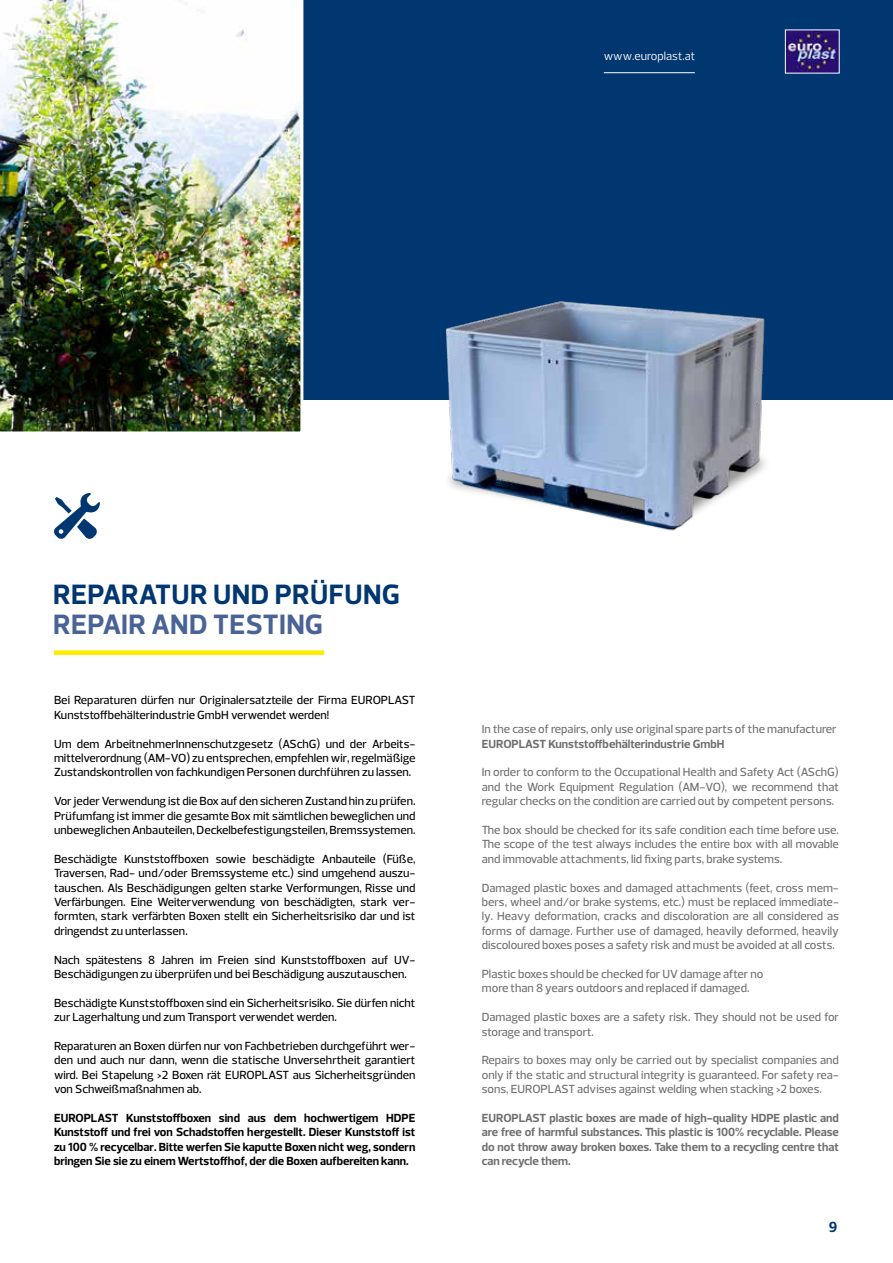
<style>
.page{position:relative;width:893px;height:1263px;background:#fff}
.page>*{position:absolute;margin:0;border:0;box-sizing:border-box;transform-origin:0 0}
.t1{font:700 28.5px "Prelo";letter-spacing:.015em;color:#003770}
.t2{font:700 28.5px "Prelo";letter-spacing:.015em;color:#4a6396}
.t3{font:700 15px "Prelo";color:#003770}
.t4{font:500 12px/14.4px "Prelo";color:#000;text-align:justify}
.t5{font:500 12px/14.4px "Prelo";color:#706f6f;text-align:justify}
.t6{font:700 12px/14.4px "Prelo";color:#000;text-align:justify}
.t7{font:700 12px/14.4px "Prelo";color:#706f6f;text-align:justify}
.t8{font:12px "Prelo";color:#fff}
</style>
<div class="page">
<div style="left:0;top:0;width:893px;height:400px;background:#003770"></div>
<img style="left:0;top:0;width:303px;height:432px">
<img style="left:785px;top:29px;width:55px;height:45px">
<div style="left:54px;top:650px;width:270px;height:5px;background:#ffed00"></div>
<img style="left:445px;top:301px;width:321px;height:230px">
<svg style="left:54px;top:493px;width:46px;height:46px"></svg>
<hr style="left:604px;top:72px;width:91px;height:1px;background:#fff">
<p class="t8" style="left:604px;top:49px;width:93px">www.europlast.at</p>
<h1 class="t1" style="left:53px;top:577px;width:348px">REPARATUR UND PRÜFUNG</h1>
<h1 class="t2" style="left:53px;top:607px;width:272px">REPAIR AND TESTING</h1>
<p class="t4" style="left:54px;top:693px;width:363px">Bei Reparaturen dürfen nur Originalersatzteile der Firma EUROPLAST<br>Kunststoffbehälterindustrie GmbH verwendet werden!</p>
<p class="t4" style="left:54px;top:736px;width:363px">Um dem ArbeitnehmerInnenschutzgesetz (ASchG) und der Arbeits&shy;mittelverordnung (AM-VO) zu entsprechen, empfehlen wir, regelmäßige Zustandskontrollen von fachkundigen Personen durchführen zu lassen.</p>
<p class="t4" style="left:54px;top:794px;width:363px">Vor jeder Verwendung ist die Box auf den sicheren Zustand hin zu prüfen.<br>Prüfumfang ist immer die gesamte Box mit sämtlichen beweglichen und unbeweglichen Anbauteilen, Deckelbefestigungsteilen, Bremssystemen.</p>
<p class="t4" style="left:54px;top:851px;width:363px">Beschädigte Kunststoffboxen sowie beschädigte Anbauteile (Füße, Traversen, Rad- und/oder Bremssysteme etc.) sind umgehend auszu&shy;tauschen. Als Beschädigungen gelten starke Verformungen, Risse und Verfärbungen. Eine Weiterverwendung von beschädigten, stark ver&shy;formten, stark verfärbten Boxen stellt ein Sicherheitsrisiko dar und ist dringendst zu unterlassen.</p>
<p class="t4" style="left:54px;top:952px;width:363px">Nach spätestens 8 Jahren im Freien sind Kunststoffboxen auf UV-<br>Beschädigungen zu überprüfen und bei Beschädigung auszutauschen.</p>
<p class="t4" style="left:54px;top:995px;width:363px">Beschädigte Kunststoffboxen sind ein Sicherheitsrisiko. Sie dürfen nicht zur Lagerhaltung und zum Transport verwendet werden.</p>
<p class="t4" style="left:54px;top:1039px;width:363px">Reparaturen an Boxen dürfen nur von Fachbetrieben durchgeführt wer&shy;den und auch nur dann, wenn die statische Unversehrtheit garantiert wird. Bei Stapelung &gt;2 Boxen rät EUROPLAST aus Sicherheitsgründen von Schweißmaßnahmen ab.</p>
<p class="t6" style="left:54px;top:1111px;width:363px">EUROPLAST Kunststoffboxen sind aus dem hochwertigem HDPE Kunststoff und frei von Schadstoffen hergestellt. Dieser Kunststoff ist zu 100 % recycelbar. Bitte werfen Sie kaputte Boxen nicht weg, sondern bringen Sie sie zu einem Wertstoffhof, der die Boxen aufbereiten kann.</p>
<p class="t5" style="left:482px;top:722px;width:356px">In the case of repairs, only use original spare parts of the manufacturer</p>
<p class="t7" style="left:482px;top:736px;width:244px">EUROPLAST Kunststoffbehälterindustrie GmbH</p>
<p class="t5" style="left:482px;top:765px;width:359px">In order to conform to the Occupational Health and Safety Act (ASchG) and the Work Equipment Regulation (AM-VO), we recommend that regular checks on the condition are carried out by competent persons.</p>
<p class="t5" style="left:482px;top:823px;width:359px">The box should be checked for its safe condition each time before use.<br>The scope of the test always includes the entire box with all movable and immovable attachments, lid fixing parts, brake systems.</p>
<p class="t5" style="left:482px;top:880px;width:359px">Damaged plastic boxes and damaged attachments (feet, cross mem&shy;bers, wheel and/or brake systems, etc.) must be replaced immediate&shy;ly. Heavy deformation, cracks and discoloration are all considered as forms of damage. Further use of damaged, heavily deformed, heavily discoloured boxes poses a safety risk and must be avoided at all costs.</p>
<p class="t5" style="left:482px;top:967px;width:283px">Plastic boxes should be checked for UV damage after no more than 8 years outdoors and replaced if damaged.</p>
<p class="t5" style="left:482px;top:1010px;width:359px">Damaged plastic boxes are a safety risk. They should not be used for storage and transport.</p>
<p class="t5" style="left:482px;top:1053px;width:359px">Repairs to boxes may only be carried out by specialist companies and only if the static and structural integrity is guaranteed. For safety rea&shy;sons, EUROPLAST advises against welding when stacking &gt;2 boxes.</p>
<p class="t7" style="left:482px;top:1111px;width:359px">EUROPLAST plastic boxes are made of high-quality HDPE plastic and are free of harmful substances. This plastic is 100% recyclable. Please do not throw away broken boxes. Take them to a recycling centre that can recycle them.</p>
<p class="t3" style="left:829px;top:1217px;width:10px">9</p>
</div>
